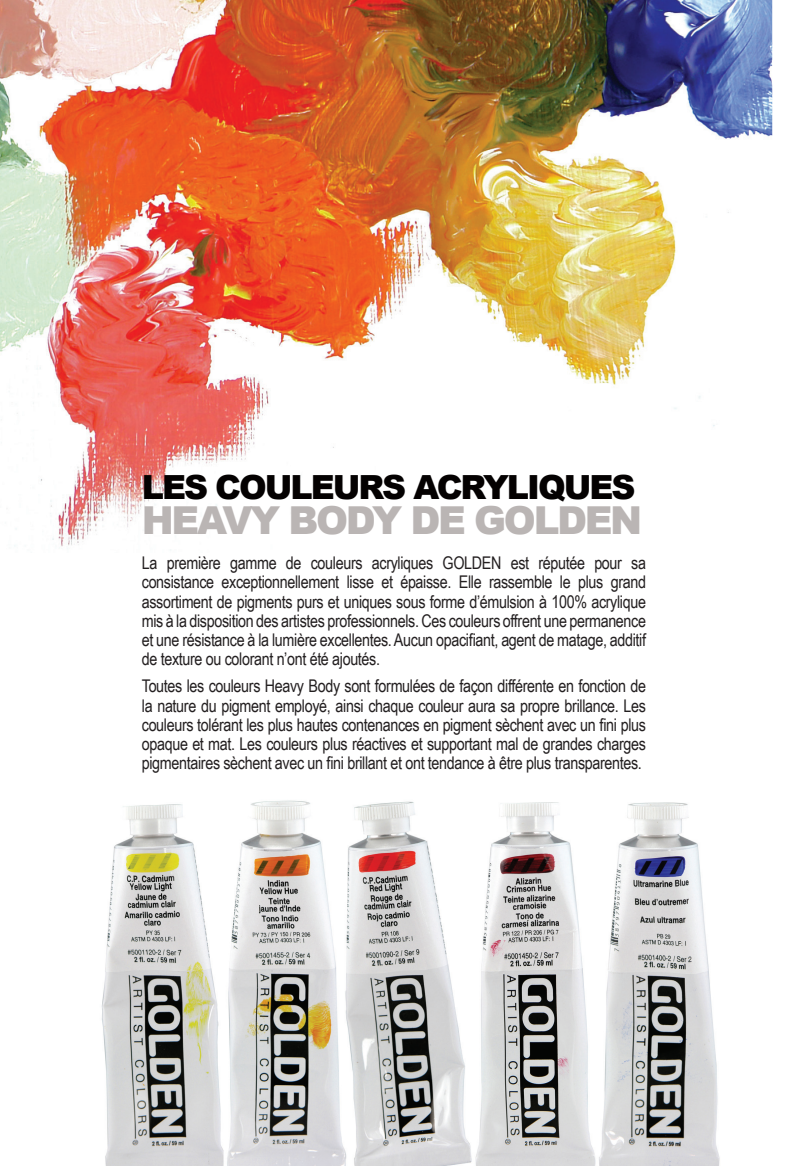
<style>
.page{position:relative;width:788px;height:1166px;background:#fff}
.page>*{position:absolute;margin:0;border:0;box-sizing:border-box;transform-origin:0 0}
.SubHeading{font:900 38.5px "Arial";letter-spacing:-.06em;color:#bab5b4}
.SubHeading-2{font:900 33.25px "Arial";letter-spacing:-.06em;color:#040101}
.SubHeading-3{font:17.5px/19.2px "Arial Narrow";letter-spacing:-.02em;color:#231f20;text-align:justify}
</style>
<div class="page">
<img style="left:0;top:0;width:772px;height:547px">
<img style="left:101px;top:800px;width:619px;height:366px">
<p class="SubHeading-2" style="left:142px;top:463px;width:495px">LES COULEURS ACRYLIQUES</p>
<p class="SubHeading" style="left:142px;top:492px;width:502px">HEAVY BODY DE GOLDEN</p>
<p class="SubHeading-3" style="left:142px;top:552px;width:505px">La première gamme de couleurs acryliques GOLDEN est réputée pour sa consistance exceptionnellement lisse et épaisse. Elle rassemble le plus grand assortiment de pigments purs et uniques sous forme d’émulsion à 100% acrylique mis à la disposition des artistes professionnels. Ces couleurs offrent une permanence et une résistance à la lumière excellentes. Aucun opacifiant, agent de matage, additif de texture ou colorant n’ont été ajoutés.</p>
<p class="SubHeading-3" style="left:142px;top:676px;width:505px">Toutes les couleurs Heavy Body sont formulées de façon différente en fonction de la nature du pigment employé, ainsi chaque couleur aura sa propre brillance. Les couleurs tolérant les plus hautes contenances en pigment sèchent avec un fini plus opaque et mat. Les couleurs plus réactives et supportant mal de grandes charges pigmentaires sèchent avec un fini brillant et ont tendance à être plus transparentes.</p>
</div>
